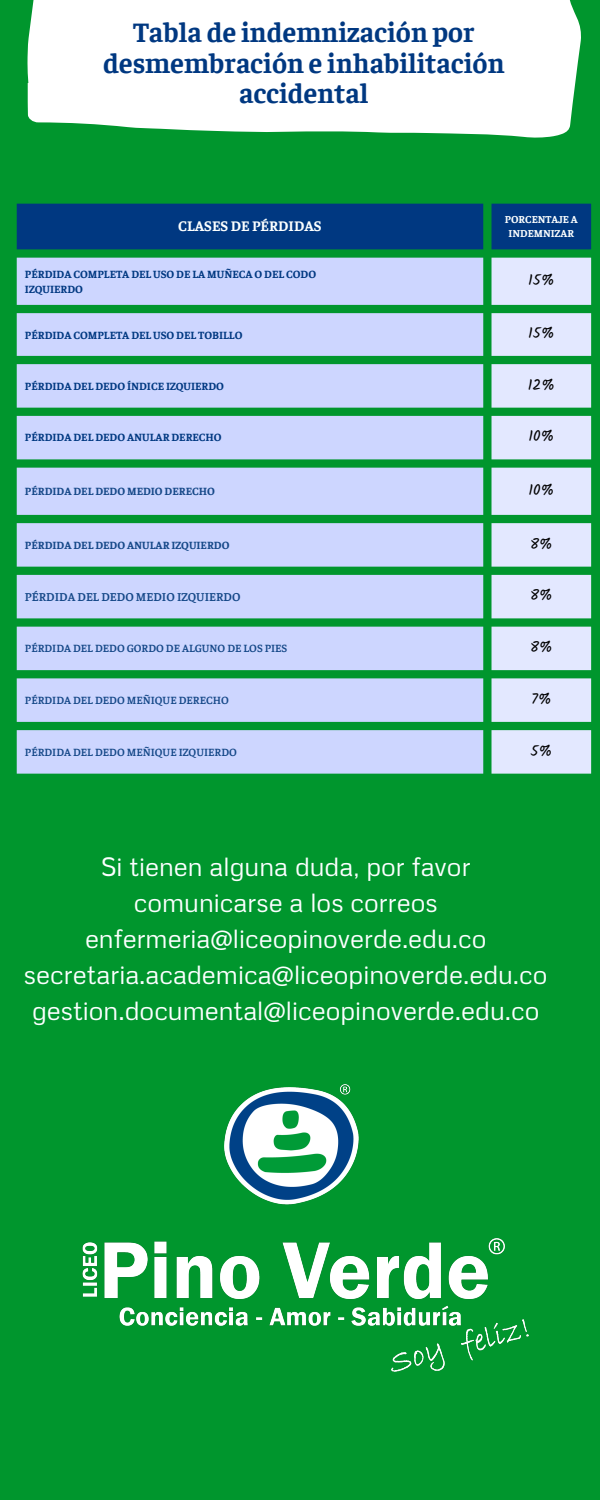
<style>
.page{position:relative;width:600px;height:1500px;background:#00962d}
.page>*{position:absolute;margin:0;border:0;box-sizing:border-box;transform-origin:0 0}
.t1{font:700 28px/30.8px "Faustina";color:#003881;text-align:center}
.t2{font:26.2px/36px "Metrophobic";color:#fcffff;text-align:center}
.t3{font:15px "Kalam";color:#000}
.t4{font:700 14.6px "Faustina";color:#fcffff}
.t5{font:600 12px "Faustina";color:#154888}
.t6{font:700 11px "Faustina";color:#003881}
.t7{font:600 11px "Faustina";color:#154888}
.t8{font:700 11px "Faustina";color:#154888}
.t9{font:700 10.6px "Faustina";color:#fcffff}
</style>
<div class="page">
<svg style="left:27px;top:0;width:554px;height:138px;background:#eef8f1"></svg>
<div style="left:17px;top:204px;width:574px;height:45px;background:#003881"></div>
<svg style="left:17px;top:258px;width:466px;height:516px;background:#afcce0"></svg>
<svg style="left:492px;top:258px;width:99px;height:516px;background:#c2dce0"></svg>
<img style="left:82px;top:1085px;width:447px;height:287px">
<p class="t1" style="left:103px;top:15px;width:403px">Tabla de indemnización por desmembración e inhabilitación accidental</p>
<p class="t4" style="left:178px;top:216px;width:145px">CLASES DE PÉRDIDAS</p>
<h1 class="t9" style="left:505px;top:212px;width:74px">PORCENTAJE A</h1>
<p class="t9" style="left:509px;top:226px;width:67px">INDEMNIZAR</p>
<p class="t6" style="left:25px;top:266px;width:293px">PÉRDIDA COMPLETA DEL USO DE LA MUÑECA O DEL CODO</p>
<p class="t6" style="left:25px;top:281px;width:60px">IZQUIERDO</p>
<p class="t3" style="left:528px;top:271px;width:28px">15%</p>
<p class="t6" style="left:25px;top:327px;width:219px">PÉRDIDA COMPLETA DEL USO DEL TOBILLO</p>
<p class="t3" style="left:528px;top:324px;width:28px">15%</p>
<p class="t6" style="left:25px;top:378px;width:201px">PÉRDIDA DEL DEDO ÍNDICE IZQUIERDO</p>
<p class="t3" style="left:528px;top:376px;width:28px">12%</p>
<p class="t6" style="left:25px;top:430px;width:198px">PÉRDIDA DEL DEDO ANULAR DERECHO</p>
<p class="t3" style="left:529px;top:427px;width:27px">10%</p>
<p class="t8" style="left:25px;top:483px;width:191px">PÉRDIDA DEL DEDO MEDIO DERECHO</p>
<p class="t3" style="left:529px;top:481px;width:27px">10%</p>
<p class="t8" style="left:25px;top:537px;width:206px">PÉRDIDA DEL DEDO ANULAR IZQUIERDO</p>
<p class="t3" style="left:530px;top:535px;width:24px">8%</p>
<p class="t5" style="left:25px;top:589px;width:217px">PÉRDIDA DEL DEDO MEDIO IZQUIERDO</p>
<p class="t3" style="left:530px;top:586px;width:24px">8%</p>
<p class="t7" style="left:25px;top:641px;width:264px">PÉRDIDA DEL DEDO GORDO DE ALGUNO DE LOS PIES</p>
<p class="t3" style="left:530px;top:638px;width:24px">8%</p>
<p class="t7" style="left:25px;top:692px;width:205px">PÉRDIDA DEL DEDO MEÑIQUE DERECHO</p>
<p class="t3" style="left:531px;top:690px;width:22px">7%</p>
<p class="t7" style="left:25px;top:744px;width:213px">PÉRDIDA DEL DEDO MEÑIQUE IZQUIERDO</p>
<p class="t3" style="left:531px;top:742px;width:23px">5%</p>
<p class="t2" style="left:24px;top:847px;width:525px">Si tienen alguna duda, por favor comunicarse a los correos enfermeria@liceopinoverde.edu.co secretaria.academica@liceopinoverde.edu.co</p>
<p class="t2" style="left:32px;top:991px;width:509px">gestion.documental@liceopinoverde.edu.co</p>
</div>
